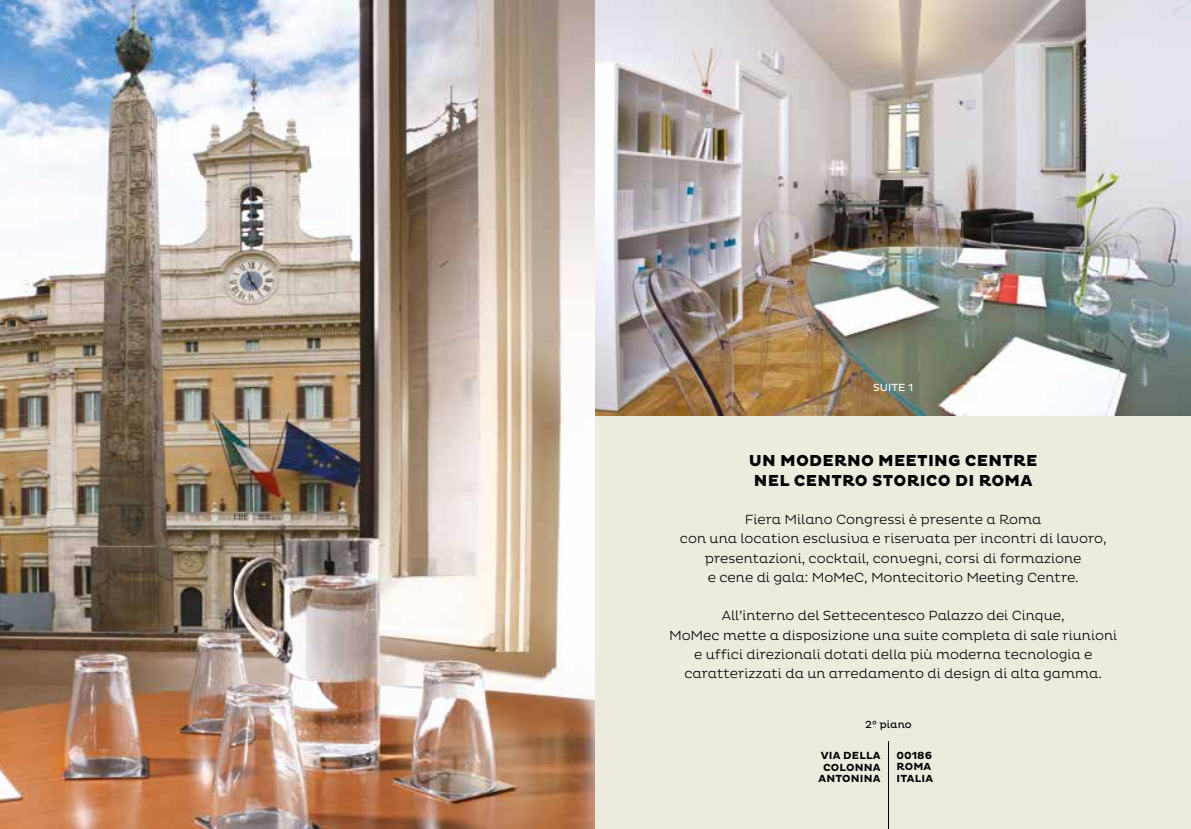
<style>
.page{position:relative;width:1191px;height:829px;background:#fff}
.page>*{position:absolute;margin:0;border:0;box-sizing:border-box;transform-origin:0 0}
.t1{font:800 16.1px/19.2px "Pluto";letter-spacing:.015em;color:#000;text-align:center}
.t2{font:300 13.47px/19.2px "Pluto";color:#000;text-align:center}
.t3{font:700 10.5px/11.5px "Pluto";letter-spacing:.015em;color:#000;text-align:center}
.t4{font:10.5px "Pluto";color:#000}
.t5{font:10.5px "Pluto";color:#fff}
</style>
<div class="page">
<img style="left:0;top:0;width:595px;height:828px">
<div style="left:595px;top:0;width:596px;height:828px;background:#edebdd"></div>
<img style="left:595px;top:0;width:596px;height:415px">
<hr style="left:888px;top:741px;width:1px;height:87px;background:#000">
<p class="t5" style="left:873px;top:381px;width:42px">SUITE 1</p>
<p class="t1" style="left:749px;top:451px;width:290px">UN MODERNO MEETING CENTRE<br>NEL CENTRO STORICO DI ROMA</p>
<p class="t2" style="left:680px;top:510px;width:428px">Fiera Milano Congressi è presente a Roma<br>con una location esclusiva e riservata per incontri di lavoro, presentazioni, cocktail, convegni, corsi di formazione<br>e cene di gala: MoMeC, Montecitorio Meeting Centre.</p>
<p class="t2" style="left:669px;top:606px;width:449px">All’interno del Settecentesco Palazzo dei Cinque,<br>MoMec mette a disposizione una suite completa di sale riunioni e uffici direzionali dotati della più moderna tecnologia e caratterizzati da un arredamento di design di alta gamma.</p>
<p class="t4" style="left:865px;top:718px;width:48px">2° piano</p>
<p class="t3" style="left:818px;top:750px;width:64px">VIA DELLA<br>COLONNA<br>ANTONINA</p>
<p class="t3" style="left:896px;top:749px;width:38px;text-align:left">00186<br>ROMA<br>ITALIA</p>
</div>
